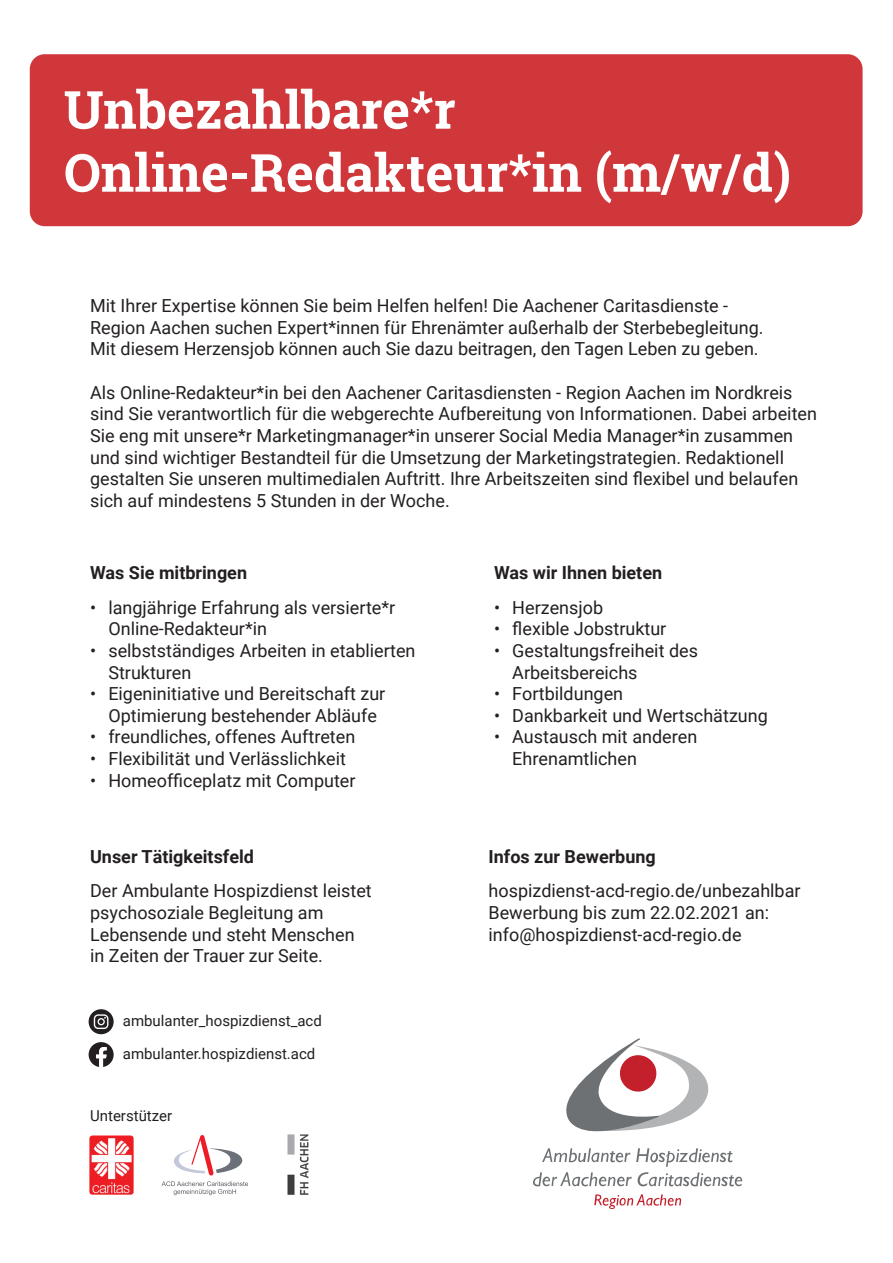
<style>
.page{position:relative;width:893px;height:1263px;background:#fff}
.page>*{position:absolute;margin:0;border:0;box-sizing:border-box;transform-origin:0 0}
.t1{font:700 52.5px/63px "Roboto Slab";color:#fff}
.t2{font:18px/21.6px "Roboto";color:#231f20}
.t3{font:700 18px "Roboto";color:#231f20}
.t4{font:15px/32.8px "Roboto";color:#231f20}
</style>
<div class="page">
<div style="left:30px;top:54px;width:833px;height:172px;background:#cf373a;border-radius:15px"></div>
<svg style="left:162px;top:1135px;width:86px;height:60px"></svg>
<img style="left:287px;top:1134px;width:22px;height:61px">
<img style="left:89px;top:1135px;width:45px;height:60px">
<div style="left:89px;top:1009px;width:25px;height:25px;background:#231f20;border-radius:50%"></div>
<svg style="left:94px;top:1014px;width:14px;height:15px"></svg>
<svg style="left:89px;top:1042px;width:25px;height:25px"></svg>
<svg style="left:594px;top:1194px;width:87px;height:15px"></svg>
<svg style="left:533px;top:1038px;width:209px;height:148px"></svg>
<h1 class="t1" style="left:64px;top:78px;width:729px">Unbezahlbare*r<br>Online-Redakteur*in (m/w/d)</h1>
<p class="t2" style="left:90px;top:294px;width:675px">Mit Ihrer Expertise können Sie beim Helfen helfen! Die Aachener Caritasdienste -<br>Region Aachen suchen Expert*innen für Ehrenämter außerhalb der Sterbebegleitung.<br>Mit diesem Herzensjob können auch Sie dazu beitragen, den Tagen Leben zu geben.</p>
<p class="t2" style="left:90px;top:381px;width:728px">Als Online-Redakteur*in bei den Aachener Caritasdiensten - Region Aachen im Nordkreis sind Sie verantwortlich für die webgerechte Aufbereitung von Informationen. Dabei arbeiten Sie eng mit unsere*r Marketingmanager*in unserer Social Media Manager*in zusammen und sind wichtiger Bestandteil für die Umsetzung der Marketingstrategien. Redaktionell gestalten Sie unseren multimedialen Auftritt. Ihre Arbeitszeiten sind flexibel und belaufen sich auf mindestens 5 Stunden in der Woche.</p>
<p class="t3" style="left:90px;top:560px;width:158px">Was Sie mitbringen</p>
<p class="t2" style="left:108px;top:596px;width:288px;text-indent:-18px">• langjährige Erfahrung als versierte*r<br>Online-Redakteur*in</p>
<p class="t2" style="left:108px;top:639px;width:309px;text-indent:-18px">• selbstständiges Arbeiten in etablierten<br>Strukturen</p>
<p class="t2" style="left:90px;top:682px;width:297px;text-align:center">• Eigeninitiative und Bereitschaft zur<br>Optimierung bestehender Abläufe</p>
<p class="t2" style="left:90px;top:725px;width:267px">• freundliches, offenes Auftreten</p>
<p class="t2" style="left:90px;top:747px;width:257px">• Flexibilität und Verlässlichkeit</p>
<p class="t2" style="left:90px;top:769px;width:267px">• Homeofficeplatz mit Computer</p>
<p class="t3" style="left:90px;top:844px;width:165px">Unser Tätigkeitsfeld</p>
<p class="t2" style="left:90px;top:879px;width:283px">Der Ambulante Hospizdienst leistet psychosoziale Begleitung am<br>Lebensende und steht Menschen in Zeiten der Trauer zur Seite.</p>
<p class="t4" style="left:123px;top:1004px;width:201px">ambulanter_hospizdienst_acd ambulanter.hospizdienst.acd</p>
<p class="t4" style="left:90px;top:1099px;width:84px">Unterstützer</p>
<p class="t3" style="left:494px;top:560px;width:170px">Was wir Ihnen bieten</p>
<p class="t2" style="left:494px;top:596px;width:111px">• Herzensjob</p>
<p class="t2" style="left:494px;top:617px;width:174px">• flexible Jobstruktur</p>
<p class="t2" style="left:512px;top:639px;width:187px;text-indent:-18px">• Gestaltungsfreiheit des<br>Arbeitsbereichs</p>
<p class="t2" style="left:494px;top:682px;width:131px">• Fortbildungen</p>
<p class="t2" style="left:494px;top:704px;width:275px">• Dankbarkeit und Wertschätzung</p>
<p class="t2" style="left:512px;top:725px;width:187px;text-indent:-18px">• Austausch mit anderen<br>Ehrenamtlichen</p>
<p class="t3" style="left:489px;top:844px;width:169px">Infos zur Bewerbung</p>
<p class="t2" style="left:489px;top:879px;width:314px">hospizdienst-acd-regio.de/unbezahlbar<br>Bewerbung bis zum 22.02.2021 an: info@hospizdienst-acd-regio.de</p>
</div>
